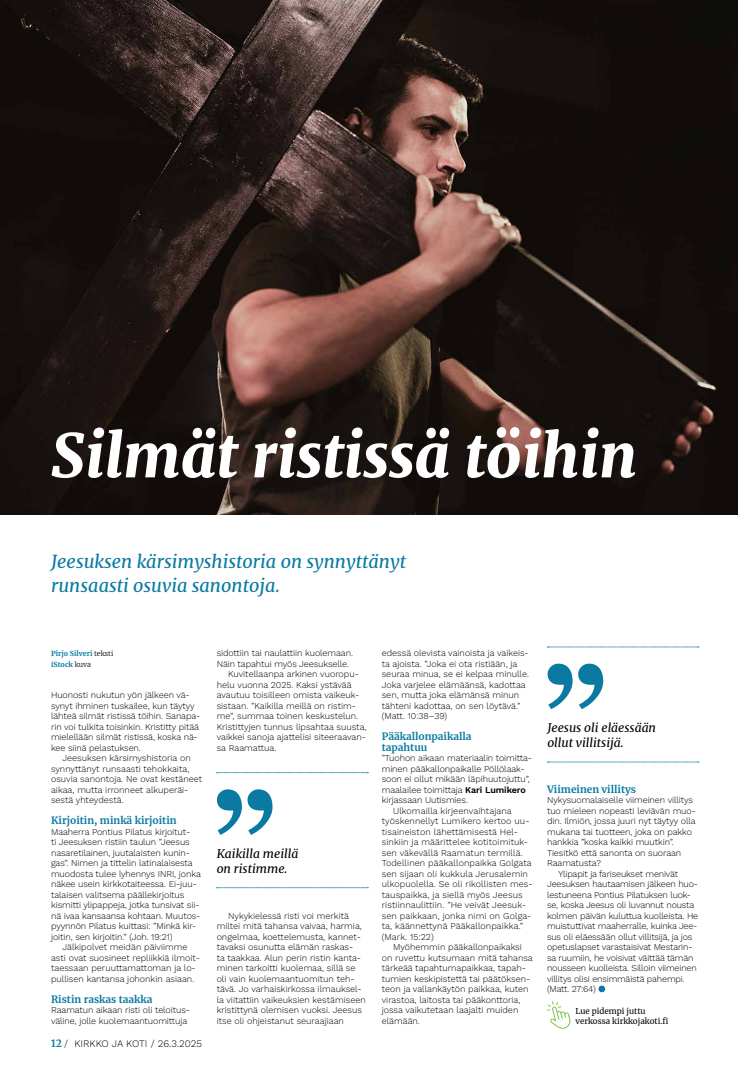
<style>
.page{position:relative;width:738px;height:1078px;background:#fff}
.page>*{position:absolute;margin:0;border:0;box-sizing:border-box;transform-origin:0 0}
.t1{font:italic 900 60px "Merriweather";color:#fff}
.t2{font:italic 18px/24px "Merriweather";color:#0b7aa2}
.t3{font:italic 12px/15px "Merriweather";color:#000}
.t4{font:700 10px/10.5px "Merriweather";color:#0b7aa2}
.t5{font:300 10px "Work Sans";color:#000}
.t6{font:300 9px/10.5px "Work Sans";letter-spacing:-.01em;color:#000}
.t7{font:300 9px "Work Sans";letter-spacing:.01em;color:#000}
.t8{font:8px/9.6px "Merriweather";color:#000}
.t9{font:700 7px/10.5px "Merriweather";color:#0b7aa2}
.s1{font-weight:300;color:#000}
.s2{font-family:"Merriweather";font-weight:700;color:#0b7aa2}
.s3{font-weight:600}
</style>
<div class="page">
<img style="left:0;top:0;width:737px;height:514px">
<div style="left:598px;top:985px;width:6px;height:7px;border:1px solid #0b7aa2;border-radius:50%"></div>
<svg style="left:217px;top:789px;width:55px;height:45px"></svg>
<svg style="left:216px;top:887px;width:152px;height:1px"></svg>
<svg style="left:216px;top:772px;width:152px;height:1px"></svg>
<svg style="left:547px;top:663px;width:55px;height:46px"></svg>
<svg style="left:547px;top:761px;width:151px;height:1px"></svg>
<svg style="left:547px;top:646px;width:151px;height:1px"></svg>
<svg style="left:547px;top:1001px;width:23px;height:27px"></svg>
<h1 class="t1" style="left:51px;top:413px;width:587px">Silmät ristissä töihin</h1>
<h2 class="t2" style="left:51px;top:549px;width:356px">Jeesuksen kärsimyshistoria on synnyttänyt runsaasti osuvia sanontoja.</h2>
<p class="t9" style="left:51px;top:648px;width:64px">Pirjo Silveri <span class="s1">teksti </span>iStock <span class="s1">kuva</span></p>
<p class="t6" style="left:51px;top:689px;width:151px">Huonosti nukutun yön jälkeen vä&shy;synyt ihminen tuskailee, kun täytyy lähteä silmät ristissä töihin. Sanapa&shy;rin voi tulkita toisinkin. Kristitty pitää mielellään silmät ristissä, koska nä&shy;kee siinä pelastuksen.</p>
<p class="t6" style="left:51px;top:752px;width:152px;text-indent:11px">Jeesuksen kärsimyshistoria on synnyttänyt runsaasti tehokkaita, osuvia sanontoja. Ne ovat kestäneet aikaa, mutta irronneet alkuperäi&shy;sestä yhteydestä.</p>
<p class="t4" style="left:51px;top:814px;width:127px">Kirjoitin, minkä kirjoitin</p>
<p class="t6" style="left:51px;top:825px;width:151px">Maaherra Pontius Pilatus kirjoitut-<br>ti Jeesuksen ristiin taulun ”Jeesus nasaretilainen, juutalaisten kunin&shy;gas”. Nimen ja tittelin latinalaisesta muodosta tulee lyhennys INRI, jonka näkee usein kirkkotaiteessa. Ei-juu&shy;talaisen valitsema päällekirjoitus kismitti ylipappeja, jotka tunsivat sii&shy;nä ivaa kansaansa kohtaan. Muutos&shy;pyynnön Pilatus kuittasi: ”Minkä kir&shy;joitin, sen kirjoitin.” (Joh. 19:21)</p>
<p class="t6" style="left:51px;top:941px;width:150px;text-indent:11px">Jälkipolvet meidän päiviimme asti ovat suosineet repliikkiä ilmoit&shy;taessaan peruuttamattoman ja lo&shy;pullisen kantansa johonkin asiaan.</p>
<p class="t4" style="left:51px;top:993px;width:103px">Ristin raskas taakka</p>
<p class="t6" style="left:51px;top:1004px;width:140px">Raamatun aikaan risti oli teloitus&shy;väline, jolle kuolemaantuomittuja</p>
<p class="t5" style="left:51px;top:1035px;width:152px"><span class="s2">12</span> / KIRKKO JA KOTI / 26.3.2025</p>
<p class="t6" style="left:216px;top:647px;width:138px">sidottiin tai naulattiin kuolemaan.</p>
<p class="t6" style="left:216px;top:657px;width:134px">Näin tapahtui myös Jeesukselle.</p>
<p class="t6" style="left:228px;top:668px;width:132px">Kuvitellaanpa arkinen vuoropu-</p>
<p class="t6" style="left:216px;top:678px;width:136px">helu vuonna 2025. Kaksi ystävää</p>
<p class="t6" style="left:216px;top:689px;width:144px">avautuu toisilleen omista vaikeuk-</p>
<p class="t6" style="left:216px;top:699px;width:141px">sistaan. ”Kaikilla meillä on ristim-</p>
<p class="t6" style="left:216px;top:710px;width:143px">me”, summaa toinen keskustelun.</p>
<p class="t6" style="left:216px;top:720px;width:151px">Kristittyjen tunnus lipsahtaa suusta,</p>
<p class="t6" style="left:216px;top:731px;width:151px">vaikkei sanoja ajattelisi siteeraavan-</p>
<p class="t6" style="left:216px;top:741px;width:61px">sa Raamattua.</p>
<h3 class="t3" style="left:216px;top:845px;width:83px">Kaikilla meillä on ristimme.</h3>
<p class="t6" style="left:216px;top:909px;width:150px;text-indent:11px">Nykykielessä risti voi merkitä miltei mitä tahansa vaivaa, harmia, ongelmaa, koettelemusta, kannet&shy;tavaksi osunutta elämän raskas-<br>ta taakkaa. Alun perin ristin kanta&shy;minen tarkoitti kuolemaa, sillä se oli vain kuolemaantuomitun teh&shy;tävä. Jo varhaiskirkossa ilmauksel&shy;la viitattiin vaikeuksien kestämiseen kristittynä olemisen vuoksi. Jeesus itse oli ohjeistanut seuraajiaan</p>
<p class="t6" style="left:381px;top:647px;width:149px">edessä olevista vainoista ja vaikeis&shy;ta ajoista. ”Joka ei ota ristiään, ja seuraa minua, se ei kelpaa minulle.<br>Joka varjelee elämäänsä, kadottaa sen, mutta joka elämänsä minun tähteni kadottaa, on sen löytävä.” (Matt. 10:38–39)</p>
<p class="t4" style="left:381px;top:730px;width:91px">Pääkallonpaikalla tapahtuu</p>
<p class="t6" style="left:381px;top:752px;width:152px">”Tuohon aikaan materiaalin toimitta-</p>
<p class="t6" style="left:381px;top:762px;width:144px">minen pääkallonpaikalle Pöllölaak-</p>
<p class="t6" style="left:381px;top:773px;width:149px">soon ei ollut mikään läpihuutojuttu”,</p>
<p class="t6" style="left:381px;top:783px;width:146px">maalailee toimittaja <span class="s3">Kari Lumikero</span></p>
<p class="t6" style="left:381px;top:794px;width:88px">kirjassaan Uutismies.</p>
<p class="t7" style="left:393px;top:803px;width:120px">Ulkomailla kirjeenvaihtajana</p>
<p class="t7" style="left:381px;top:814px;width:149px">työskennellyt Lumikero kertoo uu-</p>
<p class="t7" style="left:381px;top:824px;width:137px">tisaineiston lähettämisestä Hel-</p>
<p class="t7" style="left:381px;top:835px;width:148px">sinkiin ja määrittelee kotitoimituk-</p>
<p class="t7" style="left:381px;top:845px;width:142px">sen väkevällä Raamatun termillä.</p>
<p class="t7" style="left:381px;top:856px;width:151px">Todellinen pääkallonpaikka Golgata</p>
<p class="t7" style="left:381px;top:866px;width:148px">sen sijaan oli kukkula Jerusalemin</p>
<p class="t7" style="left:381px;top:877px;width:152px">ulkopuolella. Se oli rikollisten mes-</p>
<p class="t7" style="left:381px;top:887px;width:142px">tauspaikka, ja siellä myös Jeesus</p>
<p class="t7" style="left:381px;top:898px;width:145px">ristiinnaulittiin. ”He veivät Jeesuk-</p>
<p class="t7" style="left:381px;top:908px;width:151px">sen paikkaan, jonka nimi on Golga-</p>
<p class="t7" style="left:381px;top:919px;width:143px">ta, käännettynä Pääkallonpaikka.”</p>
<p class="t6" style="left:381px;top:930px;width:53px">(Mark. 15:22)</p>
<p class="t6" style="left:393px;top:941px;width:130px">Myöhemmin pääkallonpaikaksi</p>
<p class="t6" style="left:381px;top:951px;width:152px">on ruvettu kutsumaan mitä tahansa</p>
<p class="t6" style="left:381px;top:962px;width:146px">tärkeää tapahtumapaikkaa, tapah-</p>
<p class="t6" style="left:381px;top:972px;width:150px">tumien keskipistettä tai päätöksen-</p>
<p class="t6" style="left:381px;top:983px;width:148px">teon ja vallankäytön paikkaa, kuten</p>
<p class="t6" style="left:381px;top:993px;width:140px">virastoa, laitosta tai pääkonttoria,</p>
<p class="t6" style="left:381px;top:1004px;width:138px">jossa vaikutetaan laajalti muiden</p>
<p class="t6" style="left:381px;top:1014px;width:40px">elämään.</p>
<h3 class="t3" style="left:547px;top:720px;width:110px">Jeesus oli eläessään ollut villitsijä.</h3>
<p class="t4" style="left:546px;top:783px;width:90px">Viimeinen villitys</p>
<p class="t6" style="left:546px;top:794px;width:147px">Nykysuomalaiselle viimeinen villitys</p>
<p class="t6" style="left:546px;top:804px;width:150px">tuo mieleen nopeasti leviävän muo-</p>
<p class="t6" style="left:546px;top:815px;width:150px">din. Ilmiön, jossa juuri nyt täytyy olla</p>
<p class="t6" style="left:546px;top:825px;width:146px">mukana tai tuotteen, joka on pakko</p>
<p class="t6" style="left:546px;top:836px;width:128px">hankkia ”koska kaikki muutkin”.</p>
<p class="t6" style="left:546px;top:846px;width:136px">Tiesitkö että sanonta on suoraan</p>
<p class="t6" style="left:546px;top:857px;width:55px">Raamatusta?</p>
<p class="t6" style="left:558px;top:867px;width:121px">Ylipapit ja fariseukset menivät</p>
<p class="t6" style="left:546px;top:878px;width:152px">Jeesuksen hautaamisen jälkeen huo-</p>
<p class="t6" style="left:546px;top:888px;width:145px">lestuneena Pontius Pilatuksen luok-</p>
<p class="t6" style="left:546px;top:899px;width:149px">se, koska Jeesus oli luvannut nousta</p>
<p class="t6" style="left:546px;top:909px;width:152px">kolmen päivän kuluttua kuolleista. He</p>
<p class="t6" style="left:546px;top:920px;width:152px">muistuttivat maaherralle, kuinka Jee-</p>
<p class="t6" style="left:546px;top:930px;width:147px">sus oli eläessään ollut villitsijä, ja jos</p>
<p class="t6" style="left:546px;top:941px;width:147px">opetuslapset varastaisivat Mestarin-</p>
<p class="t6" style="left:546px;top:951px;width:148px">sa ruumiin, he voisivat väittää tämän</p>
<p class="t6" style="left:546px;top:962px;width:151px">nousseen kuolleista. Silloin viimeinen</p>
<p class="t6" style="left:546px;top:972px;width:139px">villitys olisi ensimmäistä pahempi.</p>
<p class="t6" style="left:546px;top:983px;width:50px">(Matt. 27:64)</p>
<p class="t8" style="left:575px;top:1005px;width:94px">Lue pidempi juttu verkossa kirkkojakoti.fi</p>
</div>
